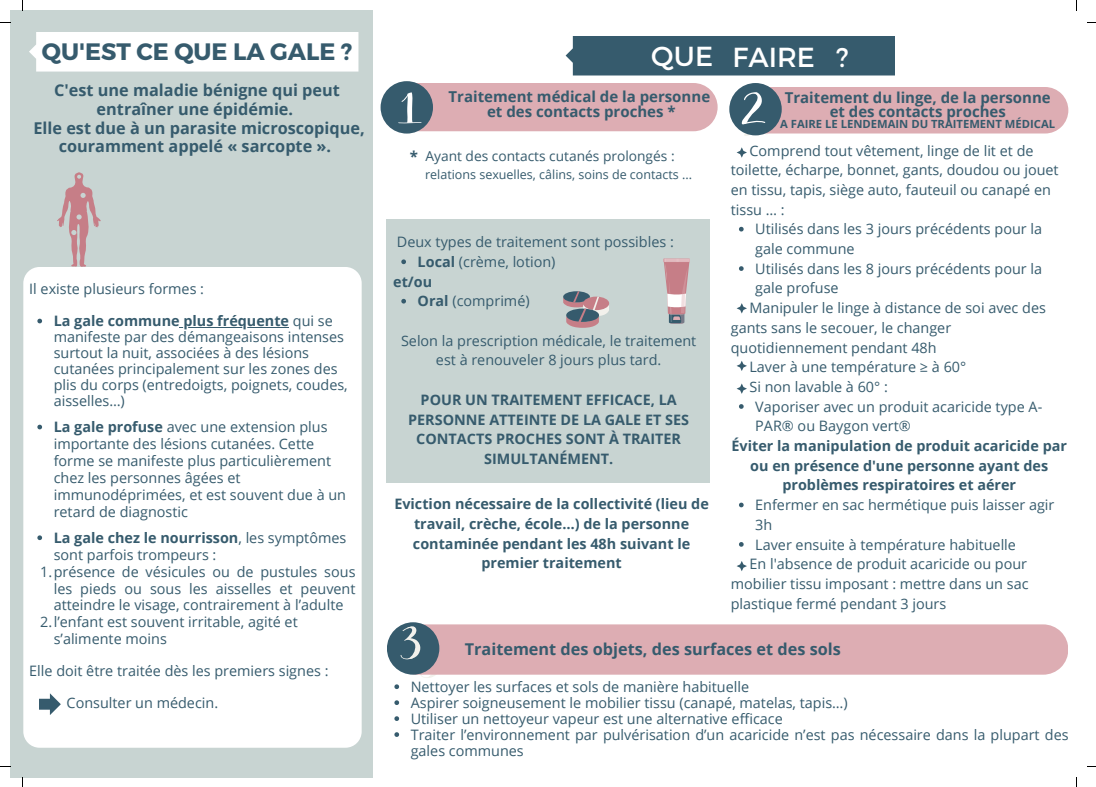
<style>
.page{position:relative;width:1096px;height:787px;background:#fff}
.page>*{position:absolute;margin:0;border:0;box-sizing:border-box;transform-origin:0 0}
.t1{font:27.5px "Montserrat";color:#fff}
.t2{font:700 23.75px "Montserrat";color:#365b6d}
.t3{font:700 16.25px/18.8px "Open Sans";color:#365b6d;text-align:center}
.t4{font:700 15px "Open Sans";color:#365b6d}
.t5{font:14.38px/19.8px "Open Sans";color:#365b6d}
.t6{font:700 14.38px/19.8px "Open Sans";color:#365b6d;text-align:center}
.t7{font:13.75px "Open Sans";color:#365b6d}
.t8{font:12.5px "Open Sans";color:#365b6d}
.t9{font:700 11.25px "Open Sans";color:#365b6d}
.s1{font-weight:700}
</style>
<div class="page">
<div style="left:10px;top:10px;width:362px;height:768px;background:#c8d4d2"></div>
<div style="left:386px;top:220px;width:323px;height:263px;background:#c8d4d2"></div>
<svg style="left:401px;top:259px;width:5px;height:5px"></svg>
<svg style="left:401px;top:299px;width:5px;height:5px"></svg>
<div style="left:29px;top:32px;width:329px;height:40px;background:#fff"></div>
<div style="left:23px;top:267px;width:338px;height:481px;background:#fff;border-radius:16px"></div>
<svg style="left:739px;top:227px;width:4px;height:4px"></svg>
<svg style="left:739px;top:266px;width:4px;height:5px"></svg>
<svg style="left:739px;top:404px;width:4px;height:5px"></svg>
<svg style="left:739px;top:503px;width:4px;height:4px"></svg>
<svg style="left:739px;top:542px;width:4px;height:5px"></svg>
<svg style="left:57px;top:172px;width:44px;height:95px"></svg>
<svg style="left:380px;top:81px;width:53px;height:53px"></svg>
<div style="left:729px;top:83px;width:52px;height:52px;background:#365b6d;border-radius:50%"></div>
<svg style="left:740px;top:87px;width:328px;height:49px;background:#ceaab1"></svg>
<svg style="left:385px;top:83px;width:332px;height:48px;background:#caa5ad"></svg>
<div style="left:387px;top:622px;width:52px;height:53px;background:#365b6d;border-radius:50%"></div>
<svg style="left:392px;top:624px;width:676px;height:54px;background:#d7afb5"></svg>
<svg style="left:39px;top:693px;width:22px;height:22px"></svg>
<svg style="left:736px;top:147px;width:11px;height:11px"></svg>
<div style="left:565px;top:36px;width:330px;height:39px;background:#365b6d"></div>
<svg style="left:736px;top:303px;width:11px;height:10px"></svg>
<svg style="left:736px;top:361px;width:11px;height:10px"></svg>
<svg style="left:736px;top:383px;width:11px;height:11px"></svg>
<svg style="left:736px;top:561px;width:11px;height:10px"></svg>
<svg style="left:663px;top:259px;width:26px;height:65px"></svg>
<svg style="left:563px;top:291px;width:46px;height:37px"></svg>
<svg style="left:37px;top:319px;width:5px;height:4px"></svg>
<hr style="left:180px;top:327px;width:109px;height:1px;background:#365b6d">
<svg style="left:37px;top:425px;width:5px;height:4px"></svg>
<svg style="left:37px;top:535px;width:5px;height:5px"></svg>
<svg style="left:394px;top:684px;width:5px;height:5px"></svg>
<svg style="left:394px;top:700px;width:5px;height:5px"></svg>
<svg style="left:394px;top:716px;width:5px;height:5px"></svg>
<svg style="left:394px;top:732px;width:5px;height:5px"></svg>
<p class="t2" style="left:42px;top:36px;width:312px">QU'EST CE QUE LA GALE ?</p>
<p class="t3" style="left:54px;top:80px;width:287px">C'est une maladie bénigne qui peut entraîner une épidémie.</p>
<p class="t3" style="left:33px;top:118px;width:333px">Elle est due à un parasite microscopique, couramment appelé « sarcopte ».</p>
<p class="t5" style="left:29px;top:279px;width:176px">Il existe plusieurs formes :</p>
<p class="t5" style="left:54px;top:313px;width:295px;line-height:16px"><span class="s1">La gale commune plus fréquente</span> qui se manifeste par des démangeaisons intenses surtout la nuit, associées à des lésions cutanées principalement sur les zones des plis du corps (entredoigts, poignets, coudes, aisselles…)</p>
<p class="t5" style="left:54px;top:418px;width:294px;line-height:16.9px"><span class="s1">La gale profuse</span> avec une extension plus importante des lésions cutanées. Cette forme se manifeste plus particulièrement chez les personnes âgées et immunodéprimées, et est souvent due à un retard de diagnostic</p>
<p class="t5" style="left:54px;top:529px;width:294px;line-height:16.9px"><span class="s1">La gale chez le nourrisson</span>, les symptômes sont parfois trompeurs :</p>
<p class="t5" style="left:54px;top:563px;width:303px;line-height:16.9px;text-align:justify;text-indent:-13px">1.présence de vésicules ou de pustules sous les pieds ou sous les aisselles et peuvent atteindre le visage, contrairement à l’adulte</p>
<p class="t5" style="left:54px;top:613px;width:245px;line-height:16.9px;text-indent:-13px">2.l’enfant est souvent irritable, agité et s’alimente moins</p>
<p class="t5" style="left:29px;top:661px;width:301px">Elle doit être traitée dès les premiers signes :</p>
<p class="t5" style="left:67px;top:692px;width:153px">Consulter un médecin.</p>
<p class="t1" style="left:651px;top:39px;width:63px">QUE</p>
<p class="t4" style="left:448px;top:86px;width:263px">Traitement médical de la personne</p>
<p class="t4" style="left:487px;top:101px;width:190px">et des contacts proches *</p>
<p class="t4" style="left:410px;top:146px;width:10px">*</p>
<p class="t7" style="left:425px;top:147px;width:251px">Ayant des contacts cutanés prolongés :</p>
<p class="t8" style="left:425px;top:166px;width:268px">relations sexuelles, câlins, soins de contacts ...</p>
<p class="t5" style="left:397px;top:232px;width:278px">Deux types de traitement sont possibles :</p>
<p class="t6" style="left:393px;top:271px;width:41px">et/ou</p>
<p class="t5" style="left:417px;top:251px;width:139px"><span class="s1">Local</span> (crème, lotion)</p>
<p class="t5" style="left:417px;top:291px;width:113px"><span class="s1">Oral</span> (comprimé)</p>
<p class="t5" style="left:401px;top:330px;width:297px;text-align:center">Selon la prescription médicale, le traitement est à renouveler 8 jours plus tard.</p>
<p class="t6" style="left:408px;top:389px;width:282px">POUR UN TRAITEMENT EFFICACE, LA<br>PERSONNE ATTEINTE DE LA GALE ET SES<br>CONTACTS PROCHES SONT À TRAITER<br>SIMULTANÉMENT.</p>
<p class="t6" style="left:394px;top:494px;width:316px">Eviction nécessaire de la collectivité (lieu de travail, crèche, école…) de la personne contaminée pendant les 48h suivant le premier traitement</p>
<p class="t1" style="left:732px;top:39px;width:117px">FAIRE ?</p>
<p class="t4" style="left:784px;top:87px;width:267px">Traitement du linge, de la personne</p>
<p class="t4" style="left:829px;top:101px;width:178px">et des contacts proches</p>
<p class="t9" style="left:780px;top:116px;width:276px">A FAIRE LE LENDEMAIN DU TRAITEMENT MÉDICAL</p>
<p class="t5" style="left:730px;top:140px;width:329px;text-indent:19px">Comprend tout vêtement, linge de lit et de toilette, écharpe, bonnet, gants, doudou ou jouet en tissu, tapis, siège auto, fauteuil ou canapé en tissu … :</p>
<p class="t5" style="left:755px;top:219px;width:288px">Utilisés dans les 3 jours précédents pour la gale commune</p>
<p class="t5" style="left:755px;top:258px;width:288px">Utilisés dans les 8 jours précédents pour la gale profuse</p>
<p class="t5" style="left:730px;top:298px;width:316px;text-indent:19px">Manipuler le linge à distance de soi avec des gants sans le secouer, le changer</p>
<p class="t5" style="left:730px;top:337px;width:207px">quotidiennement pendant 48h</p>
<p class="t5" style="left:749px;top:357px;width:218px">Laver à une température ≥ à 60°</p>
<p class="t5" style="left:749px;top:376px;width:140px">Si non lavable à 60° :</p>
<p class="t5" style="left:755px;top:396px;width:288px">Vaporiser avec un produit acaricide type A-<br>PAR® ou Baygon vert®</p>
<p class="t6" style="left:731px;top:436px;width:337px">Éviter la manipulation de produit acaricide par ou en présence d'une personne ayant des problèmes respiratoires et aérer</p>
<p class="t5" style="left:755px;top:495px;width:300px">Enfermer en sac hermétique puis laisser agir<br>3h</p>
<p class="t5" style="left:755px;top:534px;width:262px">Laver ensuite à température habituelle</p>
<p class="t5" style="left:730px;top:554px;width:299px;text-align:justify;text-indent:19px">En l'absence de produit acaricide ou pour mobilier tissu imposant : mettre dans un sac plastique fermé pendant 3 jours</p>
<p class="t3" style="left:464px;top:639px;width:377px">Traitement des objets, des surfaces et des sols</p>
<p class="t5" style="left:410px;top:676px;width:340px">Nettoyer les surfaces et sols de manière habituelle</p>
<p class="t5" style="left:410px;top:692px;width:438px">Aspirer soigneusement le mobilier tissu (canapé, matelas, tapis…)</p>
<p class="t5" style="left:410px;top:708px;width:373px">Utiliser un nettoyeur vapeur est une alternative efficace</p>
<p class="t5" style="left:410px;top:726px;width:659px;line-height:16px">Traiter l’environnement par pulvérisation d’un acaricide n’est pas nécessaire dans la plupart des gales communes</p>
</div>
